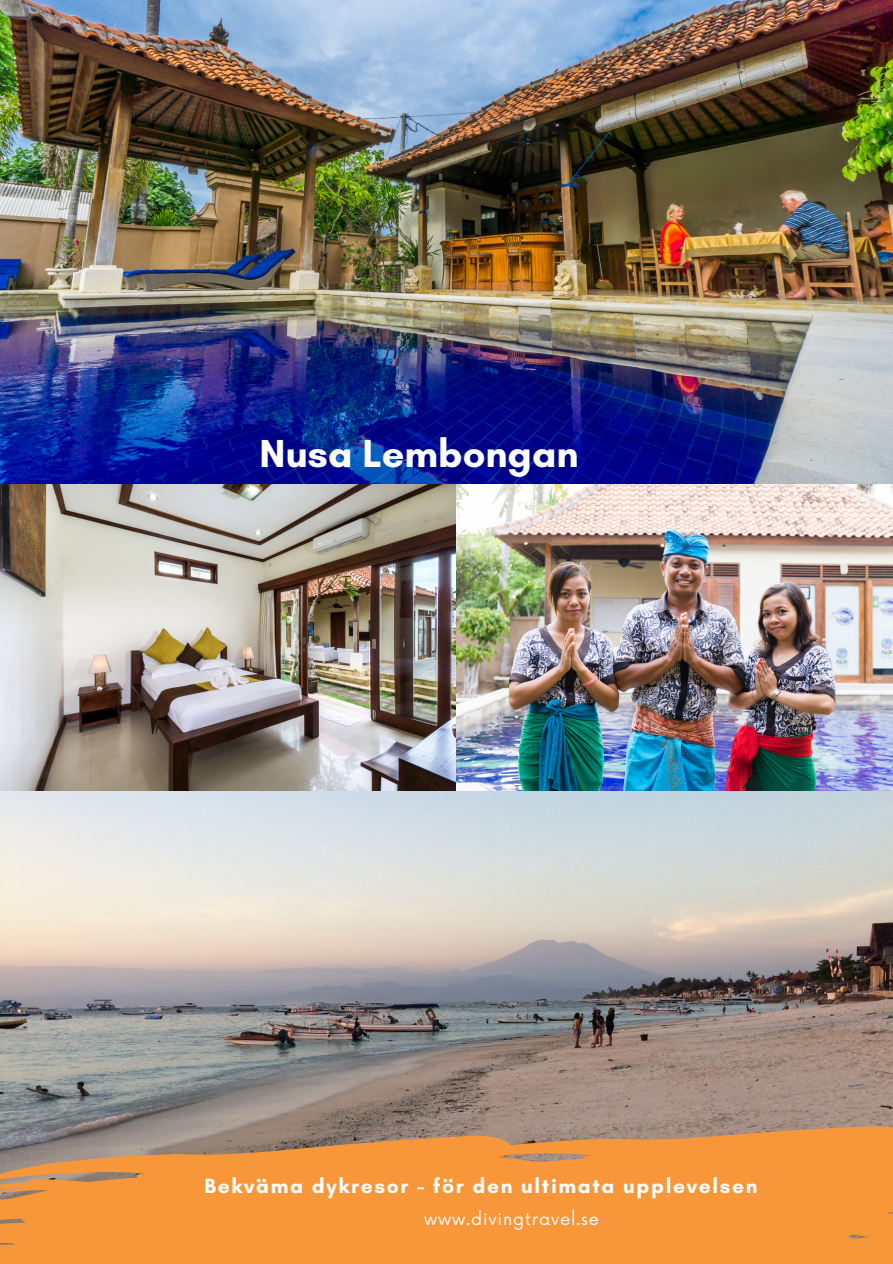
<style>
.page{position:relative;width:893px;height:1264px;background:#fff}
.page>*{position:absolute;margin:0;border:0;box-sizing:border-box;transform-origin:0 0}
.t1{font:700 39.75px "Glacial Indifference";color:#fcfeff}
.t2{font:700 21px "Glacial Indifference";letter-spacing:.08em;color:#fff}
.t3{font:16.5px "Now";letter-spacing:.05em;color:#fff}
</style>
<div class="page">
<img style="left:0;top:0;width:892px;height:1120px">
<svg style="left:318px;top:1106px;width:574px;height:157px;background:#e0934b"></svg>
<svg style="left:0;top:1120px;width:656px;height:143px;background:#e19248"></svg>
<svg style="left:580px;top:1239px;width:8px;height:2px"></svg>
<p class="t1" style="left:260px;top:429px;width:320px">Nusa Lembongan</p>
<p class="t2" style="left:204px;top:1172px;width:554px">Bekväma dykresor - för den ultimata upplevelsen</p>
<p class="t3" style="left:424px;top:1209px;width:177px">www.divingtravel.se</p>
</div>
